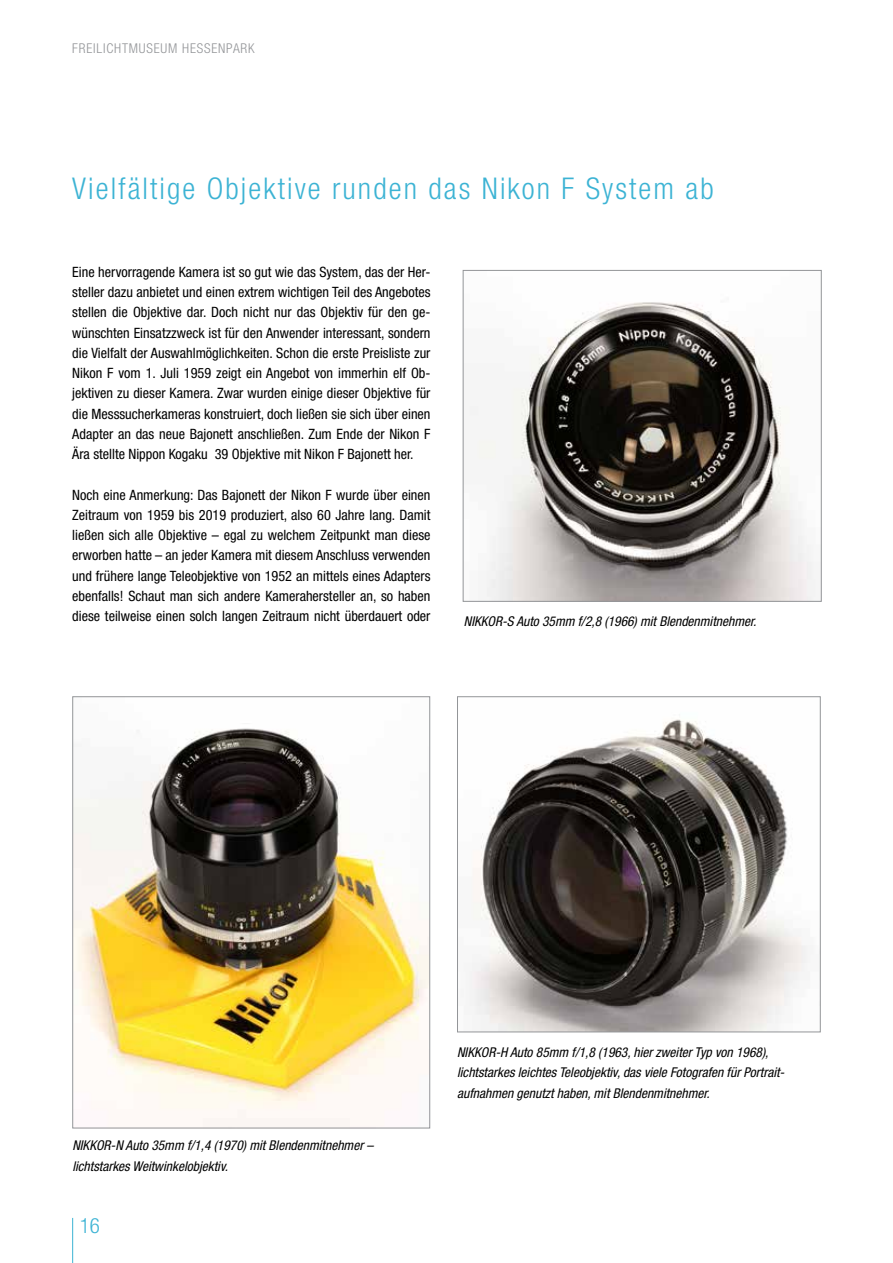
<style>
.page{position:relative;width:893px;height:1263px;background:#fff}
.page>*{position:absolute;margin:0;border:0;box-sizing:border-box;transform-origin:0 0}
.t1{font:300 condensed 30px "Helvetica Neue";letter-spacing:.07em;color:#3cb3d4}
.t2{font:300 condensed 21px "Helvetica Neue";color:#3cb3d4}
.t3{font:condensed 14.25px/20.2px "Helvetica Neue";color:#000;text-align:justify}
.t4{font:italic condensed 13.5px/20.2px "Helvetica Neue";color:#000}
.t5{font:300 condensed 13.5px "Helvetica Neue";letter-spacing:.06em;color:#939598}
</style>
<div class="page">
<hr style="left:72px;top:1218px;width:1px;height:45px;background:#3cb3d4">
<img style="left:469px;top:302px;width:347px;height:298px">
<div style="left:463px;top:270px;width:359px;height:332px;border:1px solid #939598"></div>
<img style="left:74px;top:728px;width:354px;height:398px">
<div style="left:72px;top:696px;width:358px;height:432px;border:1px solid #939598"></div>
<img style="left:469px;top:719px;width:339px;height:311px">
<div style="left:457px;top:696px;width:364px;height:336px;border:1px solid #939598"></div>
<p class="t5" style="left:72px;top:40px;width:184px">Freilichtmuseum Hessenpark</p>
<h1 class="t1" style="left:72px;top:172px;width:643px">Vielfältige Objektive runden das Nikon F System ab</h1>
<p class="t3" style="left:72px;top:261px;width:360px">Eine hervorragende Kamera ist so gut wie das System, das der Her&shy;steller dazu anbietet und einen extrem wichtigen Teil des Angebotes stellen die Objektive dar. Doch nicht nur das Objektiv für den ge&shy;wünschten Einsatzzweck ist für den Anwender interessant, sondern die Vielfalt der Auswahlmöglichkeiten. Schon die erste Preisliste zur Nikon F vom 1. Juli 1959 zeigt ein Angebot von immerhin elf Ob&shy;jektiven zu dieser Kamera. Zwar wurden einige dieser Objektive für die Messsucherkameras konstruiert, doch ließen sie sich über einen Adapter an das neue Bajonett anschließen. Zum Ende der Nikon F Ära stellte Nippon Kogaku 39 Objektive mit Nikon F Bajonett her.</p>
<p class="t3" style="left:72px;top:484px;width:360px">Noch eine Anmerkung: Das Bajonett der Nikon F wurde über einen Zeitraum von 1959 bis 2019 produziert, also 60 Jahre lang. Damit ließen sich alle Objektive – egal zu welchem Zeitpunkt man diese erworben hatte – an jeder Kamera mit diesem Anschluss verwenden und frühere lange Teleobjektive von 1952 an mittels eines Adapters ebenfalls! Schaut man sich andere Kamerahersteller an, so haben diese teilweise einen solch langen Zeitraum nicht überdauert oder</p>
<p class="t4" style="left:464px;top:611px;width:294px">NIKKOR-S Auto 35mm f/2,8 (1966) mit Blendenmitnehmer.</p>
<p class="t4" style="left:72px;top:1135px;width:303px">NIKKOR-N Auto 35mm f/1,4 (1970) mit Blendenmitnehmer – lichtstarkes Weitwinkelobjektiv.</p>
<h2 class="t2" style="left:80px;top:1213px;width:22px">16</h2>
<p class="t4" style="left:457px;top:1042px;width:329px">NIKKOR-H Auto 85mm f/1,8 (1963, hier zweiter Typ von 1968), lichtstarkes leichtes Teleobjektiv, das viele Fotografen für Portrait&shy;aufnahmen genutzt haben, mit Blendenmitnehmer.</p>
</div>
